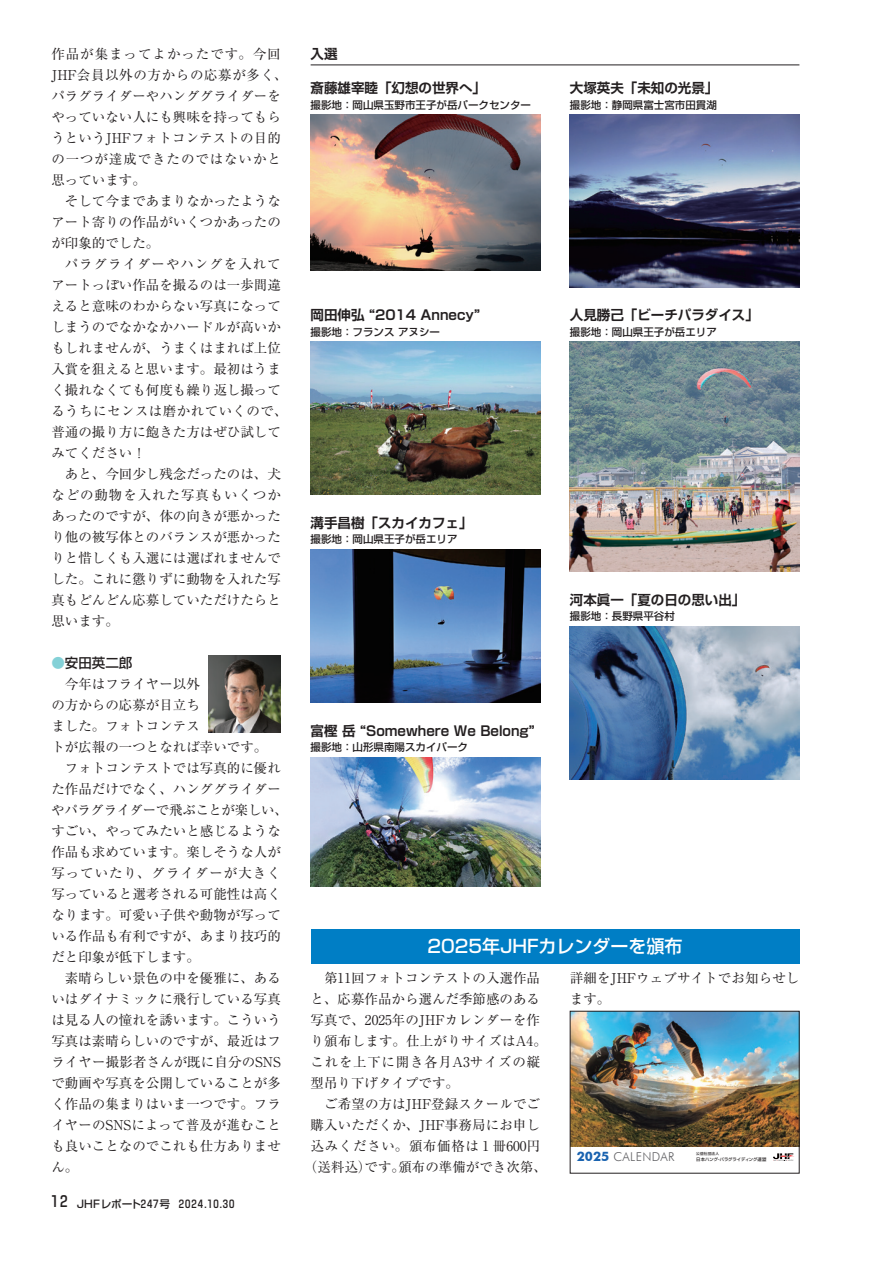
<style>
.page{position:relative;width:893px;height:1263px;background:#fff}
.page>*{position:absolute;margin:0;border:0;box-sizing:border-box;transform-origin:0 0}
.t1{font:500 18px "Shin Go Pr 6";color:#fff}
.t2{font:13.5px/21px "Ryumin Pr 6";color:#231f20}
.t3{font:700 13.5px "Shin Go Pr 6 De";color:#231f20}
.t4{font:13.5px "Ryumin Pr 6";letter-spacing:-.03em;color:#231f20}
.t5{font:13.5px "Ryumin Pr 6";letter-spacing:.05em;color:#231f20}
.t6{font:13.5px "Ryumin Pr 6";letter-spacing:.07em;color:#231f20}
.t7{font:500 13.5px "Shin Go Pr 6";color:#231f20}
.t8{font:300 12.3px "Futura BT";letter-spacing:.03em;color:#636366}
.t9{font:500 10.65px "Shin Go Pr 6";letter-spacing:.08em;color:#231f20}
.t10{font:500 10.5px "Shin Go Pr 6";color:#231f20}
.t11{font:500 4.35px "Shin Go Pr 6";color:#231f20}
.t12{font:500 3.6px "Shin Go Pr 6";letter-spacing:.05em;color:#231f20}
.s1{color:#84d1d7}
.s2{font-size:15px}
.s3{font-weight:700;font-size:13.05px;color:#1a63b0}
</style>
<div class="page">
<img style="left:209px;top:656px;width:72px;height:76px">
<hr style="left:311px;top:65px;width:488px;height:1px;background:#231f20">
<img style="left:311px;top:342px;width:229px;height:153px">
<img style="left:311px;top:758px;width:229px;height:129px">
<img style="left:570px;top:342px;width:229px;height:229px">
<img style="left:311px;top:115px;width:229px;height:156px">
<img style="left:311px;top:550px;width:229px;height:153px">
<img style="left:570px;top:115px;width:229px;height:172px">
<img style="left:570px;top:626px;width:229px;height:153px">
<div style="left:311px;top:929px;width:488px;height:34px;background:#007ec5"></div>
<svg style="left:773px;top:1153px;width:21px;height:8px"></svg>
<img style="left:572px;top:1013px;width:225px;height:133px">
<div style="left:570px;top:1011px;width:229px;height:162px;border:1px solid #231f20"></div>
<p class="t2" style="left:51px;top:42px;width:238px">作品が集まってよかったです。今回<br>JHF会員以外の方からの応募が多く、パラグライダーやハンググライダーをやっていない人にも興味を持ってもらうというJHFフォトコンテストの目的の一つが達成できたのではないかと思っています。</p>
<p class="t2" style="left:51px;top:189px;width:231px;text-align:justify;text-indent:14px">そして今まであまりなかったようなアート寄りの作品がいくつかあったのが印象的でした。</p>
<p class="t2" style="left:51px;top:252px;width:238px;text-indent:14px">パラグライダーやハングを入れてアートっぽい作品を撮るのは一歩間違えると意味のわからない写真になってしまうのでなかなかハードルが高いかもしれませんが、うまくはまれば上位入賞を狙えると思います。最初はうまく撮れなくても何度も繰り返し撮ってるうちにセンスは磨かれていくので、普通の撮り方に飽きた方はぜひ試してみてください！</p>
<p class="t2" style="left:51px;top:463px;width:231px;text-align:justify;text-indent:14px">あと、今回少し残念だったのは、犬などの動物を入れた写真もいくつかあったのですが、体の向きが悪かったり他の被写体とのバランスが悪かったりと惜しくも入選には選ばれませんでした。これに懲りずに動物を入れた写真もどんどん応募していただけたらと思います。</p>
<p class="t7" style="left:51px;top:652px;width:83px"><span class="s1">●</span>安田英二郎</p>
<p class="t2" style="left:65px;top:673px;width:137px">今年はフライヤー以外</p>
<p class="t2" style="left:51px;top:694px;width:150px">の方からの応募が目立ち</p>
<p class="t2" style="left:51px;top:715px;width:150px">ました。フォトコンテス</p>
<p class="t2" style="left:51px;top:736px;width:218px">トが広報の一つとなれば幸いです。</p>
<p class="t2" style="left:65px;top:757px;width:218px">フォトコンテストでは写真的に優れ</p>
<p class="t2" style="left:51px;top:778px;width:231px">た作品だけでなく、ハンググライダー</p>
<p class="t4" style="left:51px;top:799px;width:238px">やパラグライダーで飛ぶことが楽しい、</p>
<p class="t2" style="left:51px;top:820px;width:231px">すごい、やってみたいと感じるような</p>
<p class="t2" style="left:51px;top:841px;width:231px">作品も求めています。楽しそうな人が</p>
<p class="t6" style="left:51px;top:862px;width:231px">写っていたり、グライダーが大きく</p>
<p class="t2" style="left:51px;top:883px;width:231px">写っていると選考される可能性は高く</p>
<p class="t2" style="left:51px;top:904px;width:231px">なります。可愛い子供や動物が写って</p>
<p class="t2" style="left:51px;top:925px;width:231px">いる作品も有利ですが、あまり技巧的</p>
<p class="t2" style="left:51px;top:946px;width:150px">だと印象が低下します。</p>
<p class="t2" style="left:65px;top:967px;width:218px">素晴らしい景色の中を優雅に、ある</p>
<p class="t2" style="left:51px;top:988px;width:231px">いはダイナミックに飛行している写真</p>
<p class="t2" style="left:51px;top:1009px;width:231px">は見る人の憧れを誘います。こういう</p>
<p class="t2" style="left:51px;top:1030px;width:231px">写真は素晴らしいのですが、最近はフ</p>
<p class="t2" style="left:51px;top:1051px;width:231px">ライヤー撮影者さんが既に自分のSNS</p>
<p class="t2" style="left:51px;top:1072px;width:231px">で動画や写真を公開していることが多</p>
<p class="t2" style="left:51px;top:1093px;width:231px">く作品の集まりはいま一つです。フラ</p>
<p class="t2" style="left:51px;top:1114px;width:231px">イヤーのSNSによって普及が進むこと</p>
<p class="t2" style="left:51px;top:1135px;width:231px">も良いことなのでこれも仕方ありませ</p>
<p class="t2" style="left:51px;top:1156px;width:28px">ん。</p>
<p class="t9" style="left:51px;top:1195px;width:185px"><span class="s2">12</span> JHFレポート247号 2024.10.30</p>
<p class="t3" style="left:311px;top:42px;width:28px">入選</p>
<p class="t3" style="left:311px;top:77px;width:177px">斎藤雄宰睦「幻想の世界へ」</p>
<p class="t10" style="left:311px;top:96px;width:222px">撮影地：岡山県玉野市王子が岳パークセンター</p>
<p class="t3" style="left:570px;top:77px;width:150px">大塚英夫「未知の光景」</p>
<p class="t10" style="left:570px;top:96px;width:148px">撮影地：静岡県富士宮市田貫湖</p>
<p class="t3" style="left:311px;top:304px;width:171px">岡田伸弘 “2014 Annecy”</p>
<p class="t10" style="left:311px;top:323px;width:131px">撮影地：フランス アヌシー</p>
<p class="t3" style="left:570px;top:304px;width:190px">人見勝己「ビーチパラダイス」</p>
<p class="t10" style="left:570px;top:323px;width:148px">撮影地：岡山県王子が岳エリア</p>
<p class="t3" style="left:311px;top:512px;width:164px">溝手昌樹「スカイカフェ」</p>
<p class="t10" style="left:311px;top:531px;width:149px">撮影地：岡山県王子が岳エリア</p>
<p class="t3" style="left:570px;top:588px;width:177px">河本眞一「夏の日の思い出」</p>
<p class="t10" style="left:570px;top:607px;width:106px">撮影地：長野県平谷村</p>
<p class="t3" style="left:311px;top:720px;width:226px">富樫 岳 “Somewhere We Belong”</p>
<p class="t10" style="left:311px;top:739px;width:159px">撮影地：山形県南陽スカイパーク</p>
<h1 class="t1" style="left:427px;top:931px;width:256px">2025年JHFカレンダーを頒布</h1>
<p class="t2" style="left:311px;top:966px;width:238px;text-indent:14px">第11回フォトコンテストの入選作品と、応募作品から選んだ季節感のある写真で、2025年のJHFカレンダーを作り頒布します。仕上がりサイズはA4。これを上下に開き各月A3サイズの縦型吊り下げタイプです。</p>
<p class="t2" style="left:324px;top:1092px;width:217px">ご希望の方はJHF登録スクールでご</p>
<p class="t2" style="left:311px;top:1113px;width:231px">購入いただくか、JHF事務局にお申し</p>
<p class="t5" style="left:311px;top:1135px;width:231px">込みください。頒布価格は 1 冊600円</p>
<p class="t2" style="left:304px;top:1155px;width:245px">（送料込）です。頒布の準備ができ次第、</p>
<p class="t2" style="left:570px;top:966px;width:231px">詳細をJHFウェブサイトでお知らせします。</p>
<p class="t8" style="left:577px;top:1149px;width:99px"><span class="s3">2025</span> CALENDAR</p>
<p class="t12" style="left:696px;top:1151px;width:24px">公益社団法人</p>
<p class="t11" style="left:696px;top:1155px;width:72px">日本ハング・パラグライディング連盟</p>
</div>
